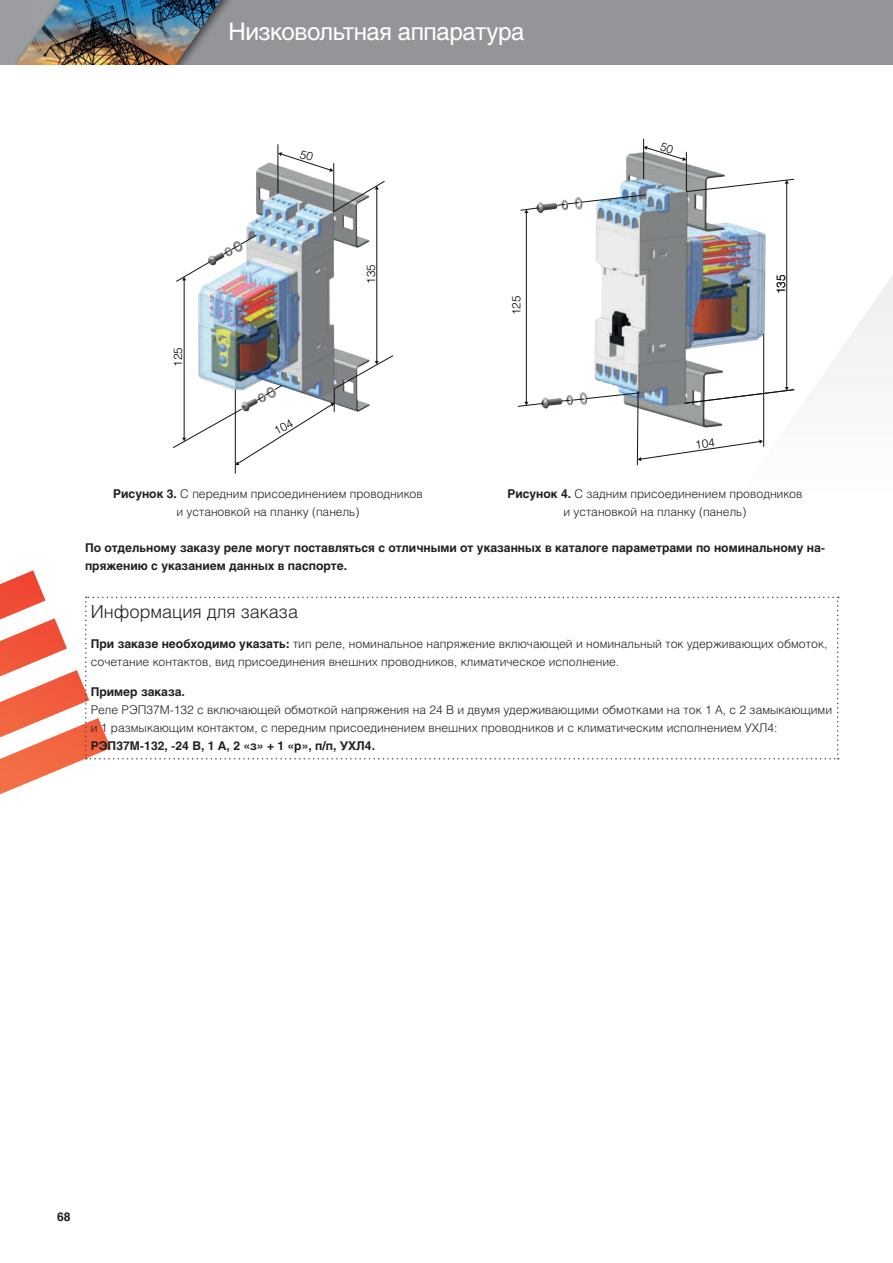
<style>
.page{position:relative;width:893px;height:1263px;background:#fff}
.page>*{position:absolute;margin:0;border:0;box-sizing:border-box;transform-origin:0 0}
.t1{font:24px "Helios";letter-spacing:-.02em;color:#fff}
.t2{font:300 18px "Helios";color:#231f20}
.t3{font:300 12px/18px "Helios";color:#231f20;text-align:center}
.t4{font:700 12px/18px "Helios";color:#231f20}
.t5{font:300 11.7px "Helios";color:#000001}
.s1{font-weight:700}
</style>
<div class="page">
<div style="left:247px;top:0;width:646px;height:65px;background:#939598"></div>
<div style="left:13px;top:0;width:234px;height:74px;background:#939598"></div>
<svg style="left:0;top:0;width:236px;height:66px"></svg>
<img style="left:15px;top:0;width:209px;height:66px">
<div style="left:0;top:66px;width:893px;height:10px;background:#fff"></div>
<svg style="left:826px;top:275px;width:67px;height:97px;fill:#f4f5f6"></svg>
<img style="left:183px;top:172px;width:195px;height:302px">
<hr style="left:235px;top:389px;width:1px;height:84px;background:#111314">
<hr style="left:376px;top:189px;width:1px;height:173px;background:#111314">
<svg style="left:333px;top:180px;width:52px;height:33px"></svg>
<hr style="left:278px;top:144px;width:1px;height:50px;background:#111314">
<hr style="left:333px;top:163px;width:1px;height:49px;background:#111314">
<hr style="left:184px;top:280px;width:1px;height:158px;background:#111314">
<svg style="left:176px;top:261px;width:35px;height:21px"></svg>
<svg style="left:223px;top:234px;width:35px;height:21px"></svg>
<img style="left:524px;top:138px;width:264px;height:271px">
<hr style="left:763px;top:334px;width:1px;height:113px;background:#111314">
<hr style="left:786px;top:183px;width:1px;height:205px;background:#111314">
<hr style="left:643px;top:139px;width:1px;height:40px;background:#111314">
<hr style="left:686px;top:152px;width:1px;height:39px;background:#111314">
<svg style="left:557px;top:194px;width:89px;height:12px"></svg>
<hr style="left:526px;top:212px;width:1px;height:190px;background:#111314">
<svg style="left:520px;top:207px;width:19px;height:6px"></svg>
<svg style="left:518px;top:402px;width:26px;height:5px"></svg>
<svg style="left:686px;top:178px;width:109px;height:14px"></svg>
<svg style="left:0;top:570px;width:839px;height:225px"></svg>
<svg style="left:173px;top:355px;width:221px;height:110px"></svg>
<svg style="left:256px;top:144px;width:79px;height:28px"></svg>
<svg style="left:561px;top:387px;width:234px;height:79px"></svg>
<svg style="left:644px;top:142px;width:42px;height:19px"></svg>
<h1 class="t1" style="left:228px;top:16px;width:298px">Низковольтная аппаратура</h1>
<p class="t5" style="left:171px;top:367px;width:21px;rotate:-90deg">125</p>
<p class="t5" style="left:364px;top:284px;width:21px;rotate:-90deg">135</p>
<p class="t5" style="left:509px;top:315px;width:21px;rotate:-90deg">125</p>
<p class="t5" style="left:774px;top:294px;width:21px;rotate:-90deg">135</p>
<p class="t3" style="left:113px;top:485px;width:311px"><span class="s1">Рисунок 3.</span> С передним присоединением проводников и установкой на планку (панель)</p>
<p class="t3" style="left:507px;top:485px;width:297px"><span class="s1">Рисунок 4.</span> С задним присоединением проводников и установкой на планку (панель)</p>
<p class="t4" style="left:85px;top:539px;width:742px">По отдельному заказу реле могут поставляться с отличными от указанных в каталоге параметрами по номинальному на&shy;пряжению с указанием данных в паспорте.</p>
<h2 class="t2" style="left:91px;top:601px;width:209px">Информация для заказа</h2>
<p class="t3" style="left:91px;top:635px;width:738px;text-align:left"><span class="s1">При заказе необходимо указать:</span> тип реле, номинальное напряжение включающей и номинальный ток удерживающих обмоток, сочетание контактов, вид присоединения внешних проводников, климатическое исполнение.</p>
<p class="t4" style="left:91px;top:683px;width:96px">Пример заказа.</p>
<p class="t3" style="left:91px;top:701px;width:743px;text-align:left">Реле РЭП37М-132 с включающей обмоткой напряжения на 24 В и двумя удерживающими обмотками на ток 1 А, с 2 замыкающими и 1 размыкающим контактом, с передним присоединением внешних проводников и с климатическим исполнением УХЛ4:</p>
<p class="t4" style="left:91px;top:737px;width:286px">РЭП37М-132, -24 В, 1 А, 2 «з» + 1 «р», п/п, УХЛ4.</p>
<p class="t4" style="left:57px;top:1207px;width:15px">68</p>
</div>
